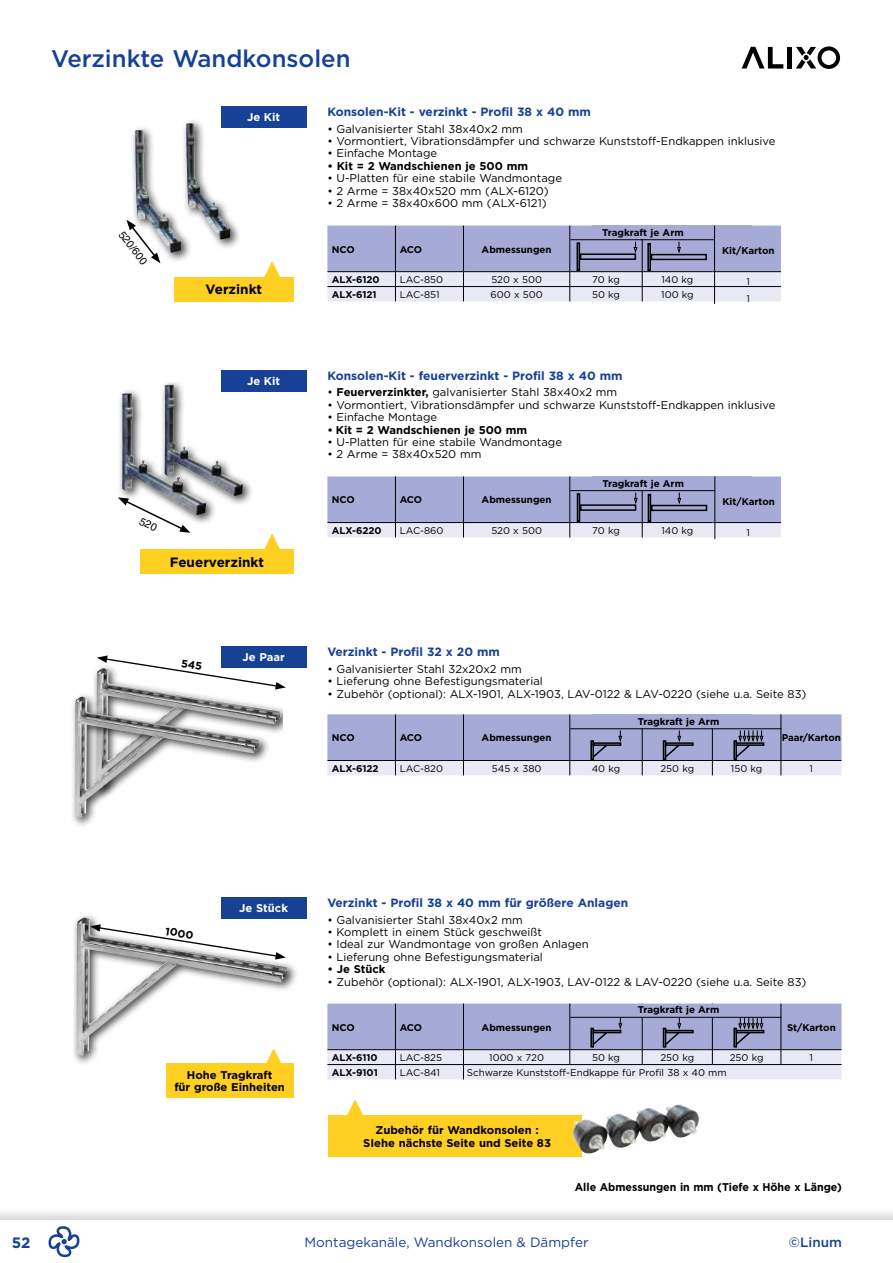
<style>
.page{position:relative;width:893px;height:1263px;background:#fff}
.page>*{position:absolute;margin:0;border:0;box-sizing:border-box;transform-origin:0 0}
.t1{font:500 24px "Gotham";color:#164194}
.t2{font:700 15px "Gotham";color:#164194}
.t3{font:13.5px "Gotham";color:#164194}
.t4{font:700 13.5px "Gotham";color:#000}
.t5{font:500 13.5px "Gotham";color:#164194}
.t6{font:700 12px "Gotham";color:#164194}
.t7{font:11.25px "Gotham";color:#000}
.t8{font:700 11.25px/13.2px "Gotham";color:#000;text-align:center}
.t9{font:700 11.25px "Gotham";color:#000;scale:.95 1}
.t10{font:700 11.25px "Gotham";color:#fff}
.t11{font:10.8px "Helvetica LT Std";color:#000}
.t12{font:700 10.8px "Gotham";color:#000}
.t13{font:700 9.75px "Gotham";color:#000}
.t14{font:9.75px/16.2px "Gotham";color:#000}
.s1{font-weight:700}
</style>
<div class="page">
<div style="left:0;top:1206px;width:893px;height:57px;background:#000;opacity:.16"></div>
<div style="left:0;top:1220px;width:893px;height:43px;background:#fff"></div>
<svg style="left:49px;top:1226px;width:30px;height:31px"></svg>
<div style="left:73px;top:913px;width:225px;height:154px;background:#000;opacity:.75"></div>
<img style="left:76px;top:917px;width:212px;height:139px">
<svg style="left:90px;top:924px;width:196px;height:35px"></svg>
<svg style="left:327px;top:714px;width:514px;height:61px;background:#abafd1"></svg>
<img style="left:96px;top:671px;width:185px;height:62px">
<div style="left:70px;top:692px;width:200px;height:136px;background:#000;opacity:.75"></div>
<img style="left:75px;top:696px;width:184px;height:122px">
<div style="left:328px;top:1115px;width:254px;height:41px;background:#ffcf21"></div>
<img style="left:573px;top:1104px;width:126px;height:49px">
<svg style="left:347px;top:1099px;width:16px;height:16px"></svg>
<div style="left:221px;top:646px;width:85px;height:22px;background:#164194"></div>
<div style="left:787px;top:47px;width:5px;height:21px;background:#000"></div>
<svg style="left:742px;top:47px;width:41px;height:21px"></svg>
<svg style="left:796px;top:46px;width:44px;height:23px"></svg>
<svg style="left:327px;top:476px;width:454px;height:61px;background:#adb1d2"></svg>
<div style="left:593px;top:476px;width:159px;height:14px;background:#a5aad6"></div>
<hr style="left:570px;top:490px;width:145px;height:1px;background:#000">
<hr style="left:715px;top:476px;width:1px;height:63px;background:#000">
<div style="left:130px;top:119px;width:112px;height:144px;background:#000;opacity:.75"></div>
<img style="left:135px;top:123px;width:96px;height:130px">
<div style="left:117px;top:383px;width:136px;height:143px;background:#000;opacity:.75"></div>
<img style="left:164px;top:385px;width:20px;height:91px">
<svg style="left:327px;top:226px;width:454px;height:75px;background:#b6b9d6"></svg>
<div style="left:593px;top:225px;width:159px;height:14px;background:#a5aad6"></div>
<hr style="left:570px;top:239px;width:145px;height:1px;background:#000">
<hr style="left:714px;top:226px;width:1px;height:78px;background:#000">
<div style="left:174px;top:277px;width:119px;height:25px;background:#ffcf21"></div>
<svg style="left:264px;top:261px;width:16px;height:16px"></svg>
<div style="left:140px;top:549px;width:153px;height:25px;background:#ffcf21"></div>
<svg style="left:264px;top:533px;width:16px;height:16px"></svg>
<div style="left:221px;top:106px;width:85px;height:22px;background:#164194"></div>
<div style="left:221px;top:370px;width:85px;height:21px;background:#164194"></div>
<svg style="left:126px;top:220px;width:34px;height:43px"></svg>
<svg style="left:327px;top:1003px;width:514px;height:76px;background:#b4b7d5"></svg>
<div style="left:166px;top:1064px;width:127px;height:34px;background:#ffcf21"></div>
<svg style="left:264px;top:1048px;width:19px;height:16px"></svg>
<div style="left:221px;top:897px;width:85px;height:21px;background:#164194"></div>
<svg style="left:97px;top:655px;width:189px;height:34px"></svg>
<svg style="left:118px;top:497px;width:72px;height:36px"></svg>
<h1 class="t1" style="left:51px;top:43px;width:301px">Verzinkte Wandkonsolen</h1>
<p class="t6" style="left:327px;top:104px;width:265px">Konsolen-Kit - verzinkt - Profil 38 x 40 mm</p>
<p class="t7" style="left:327px;top:121px;width:197px">• Galvanisierter Stahl 38x40x2 mm</p>
<p class="t7" style="left:327px;top:134px;width:450px">• Vormontiert, Vibrationsdämpfer und schwarze Kunststoff-Endkappen inklusive</p>
<p class="t7" style="left:327px;top:146px;width:111px">• Einfache Montage</p>
<p class="t8" style="left:327px;top:159px;width:202px">• Kit = 2 Wandschienen je 500 mm</p>
<p class="t7" style="left:327px;top:171px;width:236px">• U-Platten für eine stabile Wandmontage</p>
<p class="t7" style="left:327px;top:184px;width:223px">• 2 Arme = 38x40x520 mm (ALX-6120)</p>
<p class="t7" style="left:327px;top:196px;width:221px">• 2 Arme = 38x40x600 mm (ALX-6121)</p>
<p class="t10" style="left:247px;top:109px;width:35px">Je Kit</p>
<p class="t11" style="left:126px;top:228px;width:41px;rotate:52deg">520/600</p>
<p class="t4" style="left:206px;top:281px;width:58px">Verzinkt</p>
<p class="t10" style="left:247px;top:373px;width:35px">Je Kit</p>
<p class="t4" style="left:170px;top:553px;width:96px">Feuerverzinkt</p>
<p class="t10" style="left:242px;top:649px;width:44px">Je Paar</p>
<p class="t13" style="left:602px;top:226px;width:83px">Tragkraft je Arm</p>
<p class="t13" style="left:332px;top:243px;width:24px">NCO</p>
<p class="t13" style="left:400px;top:243px;width:24px">ACO</p>
<p class="t13" style="left:482px;top:243px;width:71px">Abmessungen</p>
<p class="t13" style="left:332px;top:273px;width:50px">ALX-6120</p>
<p class="t14" style="left:400px;top:271px;width:45px">LAC-850</p>
<p class="t14" style="left:491px;top:271px;width:52px">520 x 500</p>
<p class="t14" style="left:592px;top:271px;width:29px">70 kg</p>
<p class="t14" style="left:661px;top:271px;width:33px">140 kg</p>
<p class="t13" style="left:332px;top:288px;width:47px">ALX-6121</p>
<p class="t14" style="left:400px;top:286px;width:42px">LAC-851</p>
<p class="t14" style="left:491px;top:286px;width:54px">600 x 500</p>
<p class="t14" style="left:592px;top:286px;width:29px">50 kg</p>
<p class="t14" style="left:661px;top:286px;width:34px">100 kg</p>
<p class="t13" style="left:722px;top:244px;width:54px">Kit/Karton</p>
<p class="t14" style="left:747px;top:274px;width:5px">1<br>1</p>
<p class="t6" style="left:327px;top:367px;width:297px">Konsolen-Kit - feuerverzinkt - Profil 38 x 40 mm</p>
<p class="t7" style="left:327px;top:385px;width:291px">• <span class="s1">Feuerverzinkter,</span> galvanisierter Stahl 38x40x2 mm</p>
<p class="t7" style="left:327px;top:397px;width:450px">• Vormontiert, Vibrationsdämpfer und schwarze Kunststoff-Endkappen inklusive</p>
<p class="t7" style="left:327px;top:410px;width:111px">• Einfache Montage</p>
<p class="t8" style="left:327px;top:423px;width:201px">• Kit = 2 Wandschienen je 500 mm</p>
<p class="t7" style="left:327px;top:435px;width:236px">• U-Platten für eine stabile Wandmontage</p>
<p class="t7" style="left:327px;top:447px;width:155px">• 2 Arme = 38x40x520 mm</p>
<p class="t13" style="left:332px;top:493px;width:24px">NCO</p>
<p class="t13" style="left:400px;top:493px;width:24px">ACO</p>
<p class="t13" style="left:482px;top:493px;width:71px">Abmessungen</p>
<p class="t13" style="left:332px;top:524px;width:52px">ALX-6220</p>
<p class="t14" style="left:400px;top:522px;width:45px">LAC-860</p>
<p class="t14" style="left:491px;top:522px;width:52px">520 x 500</p>
<p class="t14" style="left:592px;top:522px;width:29px">70 kg</p>
<p class="t14" style="left:661px;top:522px;width:33px">140 kg</p>
<p class="t13" style="left:602px;top:477px;width:83px">Tragkraft je Arm</p>
<p class="t13" style="left:722px;top:495px;width:54px">Kit/Karton</p>
<p class="t14" style="left:747px;top:524px;width:5px">1</p>
<p class="t6" style="left:327px;top:644px;width:174px">Verzinkt - Profil 32 x 20 mm</p>
<p class="t7" style="left:327px;top:661px;width:196px">• Galvanisierter Stahl 32x20x2 mm</p>
<p class="t7" style="left:327px;top:674px;width:217px">• Lieferung ohne Befestigungsmaterial</p>
<p class="t7" style="left:327px;top:686px;width:480px">• Zubehör (optional): ALX-1901, ALX-1903, LAV-0122 &amp; LAV-0220 (siehe u.a. Seite 83)</p>
<p class="t13" style="left:332px;top:731px;width:24px">NCO</p>
<p class="t13" style="left:400px;top:731px;width:24px">ACO</p>
<p class="t13" style="left:482px;top:731px;width:71px">Abmessungen</p>
<p class="t13" style="left:782px;top:731px;width:60px">Paar/Karton</p>
<p class="t13" style="left:332px;top:762px;width:48px">ALX-6122</p>
<p class="t14" style="left:400px;top:760px;width:45px">LAC-820</p>
<p class="t14" style="left:492px;top:760px;width:51px">545 x 380</p>
<p class="t14" style="left:592px;top:760px;width:30px">40 kg</p>
<p class="t14" style="left:660px;top:760px;width:35px">250 kg</p>
<p class="t14" style="left:731px;top:760px;width:33px">150 kg</p>
<p class="t14" style="left:810px;top:760px;width:5px">1</p>
<p class="t13" style="left:638px;top:715px;width:83px">Tragkraft je Arm</p>
<p class="t12" style="left:166px;top:924px;width:30px;rotate:8deg">1000</p>
<p class="t10" style="left:239px;top:900px;width:50px">Je Stück</p>
<p class="t6" style="left:327px;top:895px;width:302px">Verzinkt - Profil 38 x 40 mm für größere Anlagen</p>
<p class="t7" style="left:327px;top:912px;width:197px">• Galvanisierter Stahl 38x40x2 mm</p>
<p class="t7" style="left:327px;top:925px;width:216px">• Komplett in einem Stück geschweißt</p>
<p class="t7" style="left:327px;top:937px;width:263px">• Ideal zur Wandmontage von großen Anlagen</p>
<p class="t7" style="left:327px;top:950px;width:217px">• Lieferung ohne Befestigungsmaterial</p>
<p class="t8" style="left:327px;top:963px;width:60px">• Je Stück</p>
<p class="t7" style="left:327px;top:974px;width:480px">• Zubehör (optional): ALX-1901, ALX-1903, LAV-0122 &amp; LAV-0220 (siehe u.a. Seite 83)</p>
<p class="t13" style="left:332px;top:1020px;width:24px">NCO</p>
<p class="t13" style="left:400px;top:1020px;width:24px">ACO</p>
<p class="t13" style="left:482px;top:1020px;width:71px">Abmessungen</p>
<p class="t13" style="left:787px;top:1020px;width:50px">St/Karton</p>
<p class="t13" style="left:332px;top:1051px;width:48px">ALX-6110</p>
<p class="t14" style="left:400px;top:1049px;width:44px">LAC-825</p>
<p class="t14" style="left:489px;top:1049px;width:56px">1000 x 720</p>
<p class="t14" style="left:592px;top:1049px;width:29px">50 kg</p>
<p class="t14" style="left:660px;top:1049px;width:35px">250 kg</p>
<p class="t14" style="left:730px;top:1049px;width:35px">250 kg</p>
<p class="t14" style="left:810px;top:1049px;width:5px">1</p>
<p class="t13" style="left:638px;top:1003px;width:83px">Tragkraft je Arm</p>
<p class="t8" style="left:187px;top:1068px;width:87px">Hohe Tragkraft</p>
<p class="t13" style="left:332px;top:1066px;width:48px">ALX-9101</p>
<p class="t14" style="left:400px;top:1064px;width:42px">LAC-841</p>
<p class="t14" style="left:467px;top:1064px;width:261px">Schwarze Kunststoff-Endkappe für Profil 38 x 40 mm</p>
<p class="t8" style="left:174px;top:1080px;width:112px">für große Einheiten</p>
<p class="t8" style="left:363px;top:1123px;width:189px">Zubehör für Wandkonsolen :<br>SIehe nächste Seite und Seite 83</p>
<p class="t9" style="left:575px;top:1179px;width:283px">Alle Abmessungen in mm (Tiefe x Höhe x Länge)</p>
<h2 class="t2" style="left:12px;top:1232px;width:20px">52</h2>
<p class="t3" style="left:304px;top:1234px;width:285px">Montagekanäle, Wandkonsolen &amp; Dämpfer</p>
<p class="t5" style="left:789px;top:1233px;width:54px">©Linum</p>
</div>
